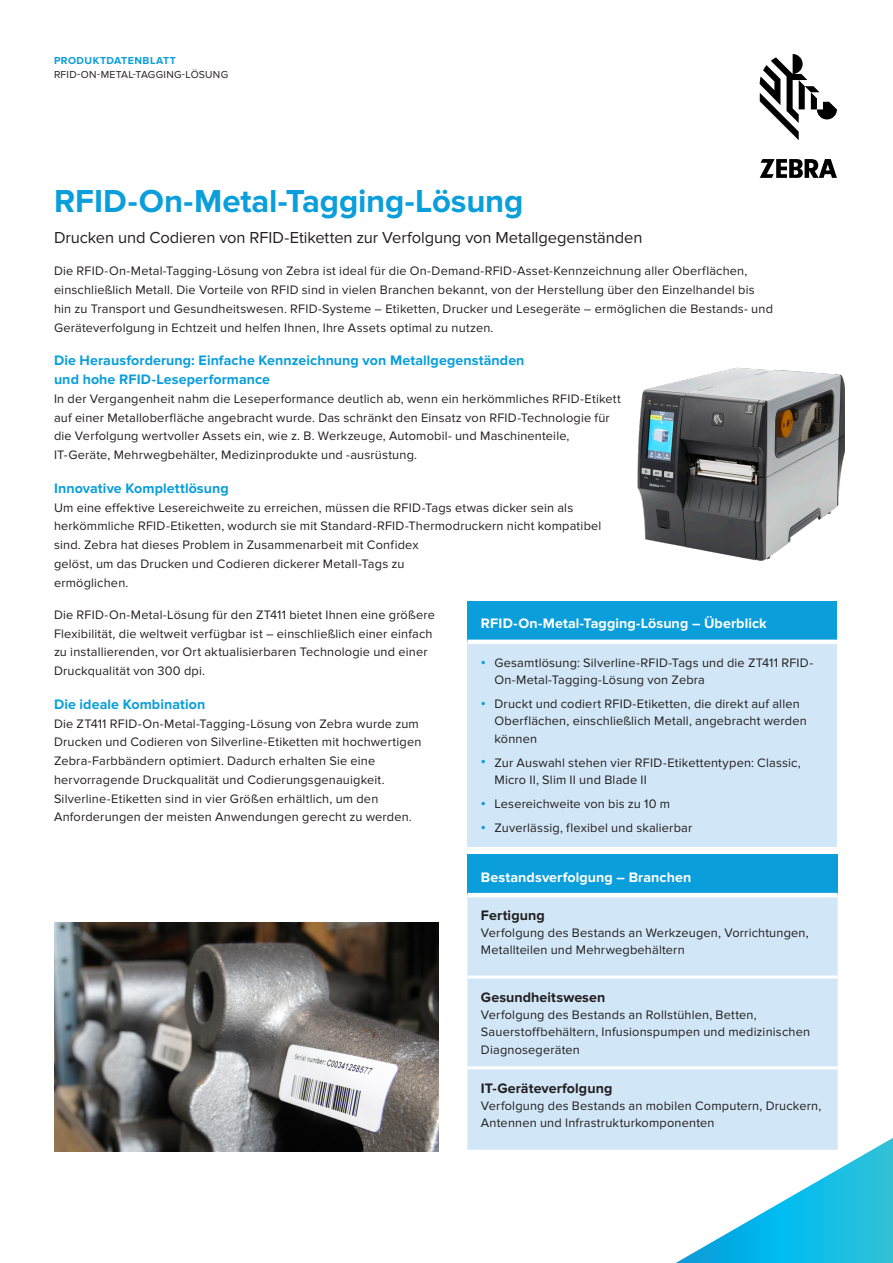
<style>
.page{position:relative;width:893px;height:1263px;background:#fff}
.page>*{position:absolute;margin:0;border:0;box-sizing:border-box;transform-origin:0 0}
.Body{font:700 33px "Proxima Nova";letter-spacing:-.005em;color:#0a9edb}
.Subhead-1-Cover{font:16.5px "Proxima Nova";letter-spacing:-.005em;color:#231f20}
.Subhead-3{font:700 14.25px/18.8px "Proxima Nova";letter-spacing:.005em;color:#0a9edb}
.Heading-Table{font:700 14.25px "Proxima Nova";letter-spacing:.005em;color:#fff}
.Heading-Table-2{font:700 14.25px "Proxima Nova";letter-spacing:.005em;color:#231f20}
.Body-2{font:12.75px/18.8px "Proxima Nova";letter-spacing:.015em;color:#231f20}
.t1{font:10.5px "Proxima Nova";letter-spacing:.025em;color:#231f20}
.t2{font:700 10.5px "Proxima Nova";letter-spacing:.045em;color:#0a9edb}
.s1{font-weight:700;font-size:14.25px;color:#0a9edb}
</style>
<div class="page">
<svg style="left:760px;top:54px;width:77px;height:86px"></svg>
<svg style="left:760px;top:159px;width:77px;height:19px"></svg>
<svg style="left:676px;top:1138px;width:217px;height:125px"></svg>
<div style="left:467px;top:854px;width:371px;height:41px;background:#0a9edb"></div>
<div style="left:467px;top:897px;width:371px;height:253px;background:#d1e6f6"></div>
<hr style="left:467px;top:975px;width:371px;height:3px;background:#fff">
<hr style="left:467px;top:1066px;width:371px;height:3px;background:#fff">
<hr style="left:467px;top:893px;width:371px;height:4px;background:#fff">
<div style="left:467px;top:601px;width:370px;height:41px;background:#0a9edb"></div>
<div style="left:467px;top:642px;width:370px;height:205px;background:#d1e6f6"></div>
<hr style="left:467px;top:640px;width:370px;height:4px;background:#fff">
<img style="left:54px;top:922px;width:385px;height:230px">
<img style="left:637px;top:367px;width:207px;height:194px">
<p class="t2" style="left:54px;top:54px;width:123px">PRODUKTDATENBLATT</p>
<p class="t1" style="left:54px;top:68px;width:176px">RFID-ON-METAL-TAGGING-LÖSUNG</p>
<p class="Body" style="left:54px;top:182px;width:471px">RFID-On-Metal-Tagging-Lösung</p>
<p class="Subhead-1-Cover" style="left:54px;top:228px;width:590px">Drucken und Codieren von RFID-Etiketten zur Verfolgung von Metallgegenständen</p>
<p class="Body-2" style="left:54px;top:262px;width:720px">Die RFID-On-Metal-Tagging-Lösung von Zebra ist ideal für die On-Demand-RFID-Asset-Kennzeichnung aller Oberflächen, einschließlich Metall. Die Vorteile von RFID sind in vielen Branchen bekannt, von der Herstellung über den Einzelhandel bis hin zu Transport und Gesundheitswesen. RFID-Systeme – Etiketten, Drucker und Lesegeräte – ermöglichen die Bestands- und Geräteverfolgung in Echtzeit und helfen Ihnen, Ihre Assets optimal zu nutzen.</p>
<p class="Subhead-3" style="left:54px;top:351px;width:472px">Die Herausforderung: Einfache Kennzeichnung von Metallgegenständen und hohe RFID-Leseperformance</p>
<p class="Body-2" style="left:54px;top:389px;width:568px">In der Vergangenheit nahm die Leseperformance deutlich ab, wenn ein herkömmliches RFID-Etikett auf einer Metalloberfläche angebracht wurde. Das schränkt den Einsatz von RFID-Technologie für die Verfolgung wertvoller Assets ein, wie z. B. Werkzeuge, Automobil- und Maschinenteile, IT-Geräte, Mehrwegbehälter, Medizinprodukte und -ausrüstung.</p>
<p class="Subhead-3" style="left:54px;top:479px;width:176px">Innovative Komplettlösung</p>
<p class="Body-2" style="left:54px;top:498px;width:549px">Um eine effektive Lesereichweite zu erreichen, müssen die RFID-Tags etwas dicker sein als herkömmliche RFID-Etiketten, wodurch sie mit Standard-RFID-Thermodruckern nicht kompatibel sind. Zebra hat dieses Problem in Zusammenarbeit mit Confidex<br>gelöst, um das Drucken und Codieren dickerer Metall-Tags zu<br>ermöglichen.</p>
<p class="Body-2" style="left:54px;top:605px;width:382px">Die RFID-On-Metal-Lösung für den ZT411 bietet Ihnen eine größere Flexibilität, die weltweit verfügbar ist – einschließlich einer einfach zu installierenden, vor Ort aktualisierbaren Technologie und einer Druckqualität von 300 dpi.</p>
<p class="Subhead-3" style="left:54px;top:695px;width:153px">Die ideale Kombination</p>
<p class="Body-2" style="left:54px;top:714px;width:369px">Die ZT411 RFID-On-Metal-Tagging-Lösung von Zebra wurde zum Drucken und Codieren von Silverline-Etiketten mit hochwertigen Zebra-Farbbändern optimiert. Dadurch erhalten Sie eine hervorragende Druckqualität und Codierungsgenauigkeit.<br>Silverline-Etiketten sind in vier Größen erhältlich, um den Anforderungen der meisten Anwendungen gerecht zu werden.</p>
<p class="Heading-Table" style="left:481px;top:615px;width:287px">RFID-On-Metal-Tagging-Lösung – Überblick</p>
<p class="Body-2" style="left:494px;top:654px;width:320px;line-height:17.2px;text-indent:-14px"><span class="s1">•</span> Gesamtlösung: Silverline-RFID-Tags und die ZT411 RFID-<br>On-Metal-Tagging-Lösung von Zebra</p>
<p class="Body-2" style="left:494px;top:695px;width:314px;line-height:17.2px;text-indent:-14px"><span class="s1">•</span> Druckt und codiert RFID-Etiketten, die direkt auf allen<br>Oberflächen, einschließlich Metall, angebracht werden können</p>
<p class="Body-2" style="left:494px;top:754px;width:308px;line-height:17.2px;text-indent:-14px"><span class="s1">•</span> Zur Auswahl stehen vier RFID-Etikettentypen: Classic,<br>Micro II, Slim II und Blade II</p>
<p class="Body-2" style="left:481px;top:794px;width:191px"><span class="s1">•</span> Lesereichweite von bis zu 10 m</p>
<p class="Body-2" style="left:481px;top:818px;width:213px"><span class="s1">•</span> Zuverlässig, flexibel und skalierbar</p>
<p class="Heading-Table" style="left:481px;top:869px;width:212px">Bestandsverfolgung – Branchen</p>
<p class="Heading-Table-2" style="left:481px;top:907px;width:65px">Fertigung</p>
<p class="Body-2" style="left:481px;top:924px;width:329px;line-height:17.2px">Verfolgung des Bestands an Werkzeugen, Vorrichtungen,<br>Metallteilen und Mehrwegbehältern</p>
<p class="Heading-Table-2" style="left:481px;top:989px;width:126px">Gesundheitswesen</p>
<p class="Body-2" style="left:481px;top:1006px;width:331px;line-height:17.2px">Verfolgung des Bestands an Rollstühlen, Betten,<br>Sauerstoffbehältern, Infusionspumpen und medizinischen<br>Diagnosegeräten</p>
<p class="Heading-Table-2" style="left:481px;top:1080px;width:133px">IT-Geräteverfolgung</p>
<p class="Body-2" style="left:481px;top:1097px;width:342px;line-height:17.2px">Verfolgung des Bestands an mobilen Computern, Druckern,<br>Antennen und Infrastrukturkomponenten</p>
</div>
